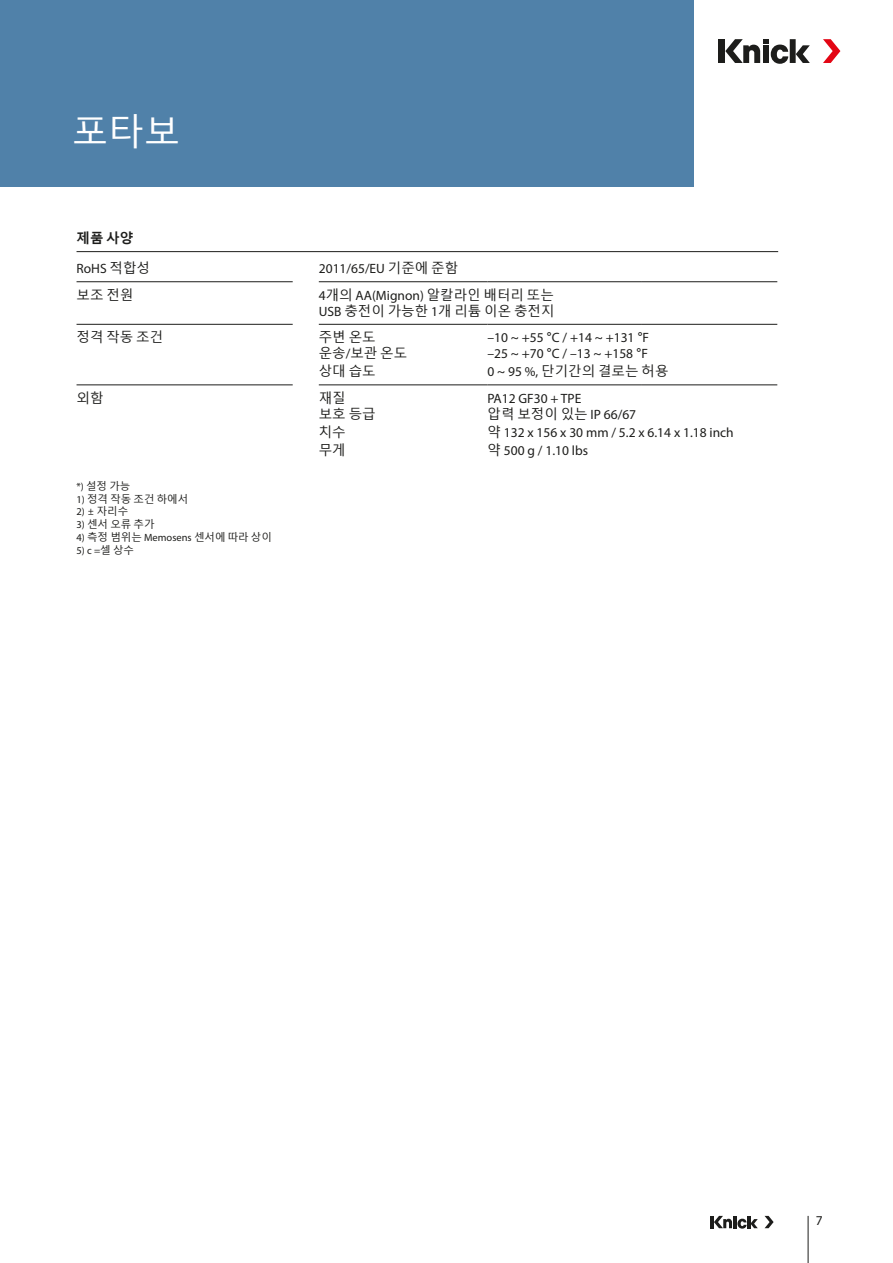
<style>
.page{position:relative;width:893px;height:1263px;background:#fff}
.page>*{position:absolute;margin:0;border:0;box-sizing:border-box;transform-origin:0 0}
.Inhalt_Produktreihe{font:36px "Malgun Gothic";color:#fff}
.Tabelle_Text{font:13.5px "Myriad Pro";color:#1d1d1b}
.Tabelle_Text-2{font:13.5px "Malgun Gothic";color:#1d1d1b}
.Tabelle_Überschrift{font:700 13.5px "Malgun Gothic";color:#1d1d1b}
.Fussnote{font:10.5px "Malgun Gothic";color:#1d1d1b}
.Fussnote-2{font:10.5px "Myriad Pro";color:#1d1d1b}
.s1{font-family:"Malgun Gothic"}
.s2{font-family:"Myriad Pro"}
</style>
<div class="page">
<div style="left:0;top:0;width:693px;height:187px;background:#5081a9"></div>
<div style="left:719px;top:39px;width:6px;height:24px;background:#1d1d1b"></div>
<div style="left:790px;top:39px;width:6px;height:24px;background:#1d1d1b"></div>
<svg style="left:796px;top:45px;width:14px;height:18px"></svg>
<svg style="left:725px;top:39px;width:63px;height:25px"></svg>
<svg style="left:823px;top:39px;width:17px;height:24px"></svg>
<hr style="left:710px;top:1216px;width:4px;height:12px;background:#1d1d1b">
<svg style="left:714px;top:1216px;width:44px;height:12px"></svg>
<svg style="left:765px;top:1216px;width:9px;height:12px"></svg>
<hr style="left:808px;top:1216px;width:1px;height:47px;background:#1d1d1b">
<hr style="left:77px;top:251px;width:701px;height:1px;background:#1d1d1b">
<hr style="left:77px;top:281px;width:216px;height:1px;background:#1d1d1b">
<hr style="left:319px;top:281px;width:168px;height:1px;background:#1d1d1b">
<hr style="left:487px;top:281px;width:155px;height:1px;background:#1d1d1b">
<hr style="left:642px;top:281px;width:135px;height:1px;background:#1d1d1b">
<hr style="left:77px;top:324px;width:216px;height:1px;background:#1d1d1b">
<hr style="left:319px;top:324px;width:168px;height:1px;background:#1d1d1b">
<hr style="left:487px;top:324px;width:155px;height:1px;background:#1d1d1b">
<hr style="left:642px;top:324px;width:135px;height:1px;background:#1d1d1b">
<hr style="left:77px;top:385px;width:216px;height:1px;background:#1d1d1b">
<hr style="left:319px;top:385px;width:168px;height:1px;background:#1d1d1b">
<hr style="left:487px;top:385px;width:155px;height:1px;background:#1d1d1b">
<hr style="left:642px;top:385px;width:135px;height:1px;background:#1d1d1b">
<p class="Inhalt_Produktreihe" style="left:72px;top:111px;width:109px">포타보</p>
<p class="Tabelle_Überschrift" style="left:77px;top:230px;width:58px">제품 사양</p>
<p class="Tabelle_Text" style="left:77px;top:260px;width:75px">RoHS <span class="s1">적합성</span></p>
<p class="Tabelle_Text" style="left:319px;top:260px;width:141px">2011/65/EU <span class="s1">기준에 준함</span></p>
<p class="Tabelle_Text-2" style="left:77px;top:287px;width:58px">보조 전원</p>
<p class="Tabelle_Text" style="left:319px;top:287px;width:237px">4<span class="s1">개의</span> AA(Mignon) <span class="s1">알칼라인 배터리 또는</span></p>
<p class="Tabelle_Text-2" style="left:319px;top:303px;width:237px"><span class="s2">USB</span> 충전이 가능한 <span class="s2">1</span>개 리튬 이온 충전지</p>
<p class="Tabelle_Text-2" style="left:77px;top:330px;width:88px">정격 작동 조건</p>
<p class="Tabelle_Text-2" style="left:319px;top:330px;width:58px">주변 온도</p>
<p class="Tabelle_Text" style="left:487px;top:330px;width:163px">–10 ~ +55 <span class="s1">°</span>C / +14 ~ +131 <span class="s1">°</span>F</p>
<p class="Tabelle_Text-2" style="left:319px;top:346px;width:90px">운송<span class="s2">/</span>보관 온도</p>
<p class="Tabelle_Text" style="left:487px;top:345px;width:162px">–25 ~ +70 <span class="s1">°</span>C / –13 ~ +158 <span class="s1">°</span>F</p>
<p class="Tabelle_Text-2" style="left:319px;top:364px;width:58px">상대 습도</p>
<p class="Tabelle_Text-2" style="left:487px;top:364px;width:182px"><span class="s2">0 ~ 95 %,</span> 단기간의 결로는 허용</p>
<p class="Tabelle_Text-2" style="left:77px;top:390px;width:29px">외함</p>
<p class="Tabelle_Text-2" style="left:319px;top:390px;width:28px">재질</p>
<p class="Tabelle_Text" style="left:487px;top:390px;width:95px">PA12 GF30 + TPE</p>
<p class="Tabelle_Text-2" style="left:319px;top:406px;width:58px">보호 등급</p>
<p class="Tabelle_Text-2" style="left:487px;top:406px;width:150px">압력 보정이 있는 <span class="s2">IP 66/67</span></p>
<p class="Tabelle_Text-2" style="left:319px;top:424px;width:28px">치수</p>
<p class="Tabelle_Text" style="left:487px;top:424px;width:248px"><span class="s1">약</span> 132 x 156 x 30 mm / 5.2 x 6.14 x 1.18 inch</p>
<p class="Tabelle_Text-2" style="left:319px;top:442px;width:28px">무게</p>
<p class="Tabelle_Text" style="left:487px;top:442px;width:102px"><span class="s1">약</span> 500 g / 1.10 lbs</p>
<p class="Fussnote" style="left:77px;top:480px;width:55px"><span class="s2">*)</span> 설정 가능</p>
<p class="Fussnote" style="left:77px;top:493px;width:113px"><span class="s2">1)</span> 정격 작동 조건 하에서</p>
<p class="Fussnote" style="left:77px;top:506px;width:53px"><span class="s2">2)</span> ± 자리수</p>
<p class="Fussnote" style="left:77px;top:518px;width:80px"><span class="s2">3)</span> 센서 오류 추가</p>
<p class="Fussnote" style="left:77px;top:531px;width:197px"><span class="s2">4)</span> 측정 범위는 <span class="s2">Memosens</span> 센서에 따라 상이</p>
<p class="Fussnote-2" style="left:77px;top:544px;width:59px">5) c =<span class="s1">셀 상수</span></p>
<p class="Tabelle_Text" style="left:816px;top:1212px;width:8px">7</p>
</div>
